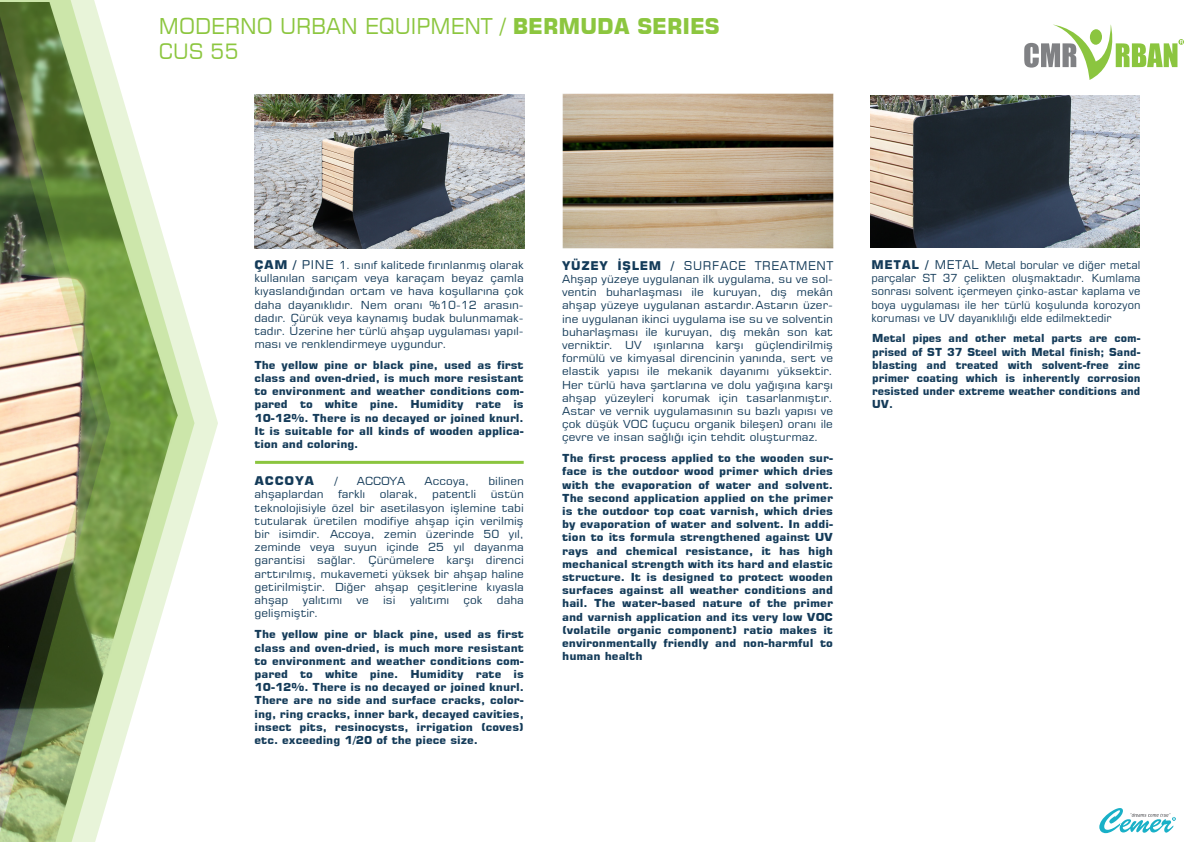
<style>
.page{position:relative;width:1191px;height:842px;background:#fff}
.page>*{position:absolute;margin:0;border:0;box-sizing:border-box;transform-origin:0 0}
.t1{font:21.7px "Square 721 BT";color:#8cc63f}
.t2{font:21px "Square 721 BT";color:#8cc63f}
.t3{font:12px "Square 721 BT";letter-spacing:.055em;color:#143b59}
.t4{font:700 12px "Square 721 BT";letter-spacing:.055em;color:#143b59;scale:1.07 1}
.t5{font:11px/13.2px "Square 721 BT";color:#143b59;text-align:justify;scale:1.07 1}
.t6{font:700 11px/13.2px "Square 721 BT";color:#143b59;text-align:justify;scale:1.08 1}
.t7{font:700 11px/13.2px "Square 721 BT";color:#143b59;text-align:justify;scale:1.07 1}
.t8{font:11px/13.2px "Square 721 BT";color:#143b59;text-align:justify;scale:1.08 1}
.t9{font:11px/13.2px "Square 721 BT";color:#143b59;text-align:justify}
.t10{font:700 11px/13.2px "Square 721 BT";color:#143b59;text-align:justify}
.s1{font-weight:700}
.s2{font-weight:700;font-size:12px}
.s3{font-size:12px}
</style>
<div class="page">
<svg style="left:194px;top:342px;width:24px;height:162px"></svg>
<img style="left:0;top:0;width:194px;height:842px">
<svg style="left:1099px;top:808px;width:76px;height:25px"></svg>
<svg style="left:1024px;top:24px;width:160px;height:56px"></svg>
<hr style="left:255px;top:461px;width:269px;height:3px;background:#8bc53f">
<img style="left:562px;top:94px;width:271px;height:154px">
<img style="left:254px;top:95px;width:270px;height:153px">
<img style="left:870px;top:95px;width:269px;height:153px">
<h1 class="t1" style="left:159px;top:13px;width:562px">MODERNO URBAN EQUIPMENT / <span class="s1">BERMUDA SERIES</span></h1>
<h2 class="t2" style="left:159px;top:38px;width:81px">CUS 55</h2>
<p class="t5" style="left:254px;top:258px;width:253px"><span class="s2">ÇAM /</span> <span class="s3">PINE</span> 1. sınıf kalitede fırınlanmış olarak kullanılan sarıçam veya karaçam beyaz çamla kıyaslandığından ortam ve hava koşullarına çok daha dayanıklıdır. Nem oranı %10-12 arasın&shy;dadır. Çürük veya kaynamış budak bulunmamak&shy;tadır. Üzerine her türlü ahşap uygulaması yapıl&shy;ması ve renklendirmeye uygundur.</p>
<p class="t7" style="left:254px;top:358px;width:253px">The yellow pine or black pine, used as first class and oven-dried, is much more resistant to environment and weather conditions com&shy;pared to white pine. Humidity rate is 10-12%. There is no decayed or joined knurl.<br>It is suitable for all kinds of wooden applica&shy;tion and coloring.</p>
<p class="t4" style="left:254px;top:474px;width:57px">ACCOYA</p>
<p class="t5" style="left:334px;top:474px;width:4px">/</p>
<p class="t5" style="left:357px;top:474px;width:47px">ACCOYA</p>
<p class="t5" style="left:424px;top:474px;width:43px">Accoya,</p>
<p class="t5" style="left:488px;top:474px;width:35px">bilinen</p>
<p class="t5" style="left:254px;top:488px;width:66px">ahşaplardan</p>
<p class="t5" style="left:338px;top:488px;width:27px">farklı</p>
<p class="t5" style="left:380px;top:488px;width:37px">olarak,</p>
<p class="t5" style="left:432px;top:488px;width:43px">patentli</p>
<p class="t5" style="left:254px;top:488px;width:253px;text-indent:236px">üstün teknolojisiyle özel bir asetilasyon işlemine tabi tutularak üretilen modifiye ahşap için verilmiş bir isimdir. Accoya, zemin üzerinde 50 yıl, zeminde veya suyun içinde 25 yıl dayanma garantisi sağlar. Çürümelere karşı direnci arttırılmış, mukavemeti yüksek bir ahşap haline getirilmiştir. Diğer ahşap çeşitlerine kıyasla ahşap</p>
<p class="t5" style="left:303px;top:593px;width:39px">yalıtımı</p>
<p class="t5" style="left:356px;top:593px;width:13px">ve</p>
<p class="t5" style="left:383px;top:593px;width:13px">isi</p>
<p class="t5" style="left:410px;top:593px;width:39px">yalıtımı</p>
<p class="t5" style="left:463px;top:593px;width:19px">çok</p>
<p class="t5" style="left:497px;top:593px;width:27px">daha</p>
<p class="t5" style="left:254px;top:606px;width:61px">gelişmiştir.</p>
<p class="t7" style="left:254px;top:628px;width:253px">The yellow pine or black pine, used as first class and oven-dried, is much more resistant to environment and weather conditions com&shy;pared to white pine. Humidity rate is 10-12%. There is no decayed or joined knurl.<br>There are no side and surface cracks, color&shy;ing, ring cracks, inner bark, decayed cavities, insect pits, resinocysts, irrigation (coves) etc. exceeding 1/20 of the piece size.</p>
<p class="t3" style="left:562px;top:258px;width:272px"><span class="s1">YÜZEY İŞLEM /</span> SURFACE TREATMENT</p>
<p class="t8" style="left:562px;top:272px;width:252px">Ahşap yüzeye uygulanan ilk uygulama, su ve sol&shy;ventin buharlaşması ile kuruyan, dış mekân ahşap yüzeye uygulanan astardır.Astarın üzer&shy;ine uygulanan ikinci uygulama ise su ve solventin buharlaşması ile kuruyan, dış mekân son kat verniktir. UV ışınlarına karşı güçlendirilmiş formülü ve kimyasal direncinin yanında, sert ve elastik yapısı ile mekanik dayanımı yüksektir.<br>Her türlü hava şartlarına ve dolu yağışına karşı ahşap yüzeyleri korumak için tasarlanmıştır.<br>Astar ve vernik uygulamasının su bazlı yapısı ve çok düşük VOC (uçucu organik bileşen) oranı ile çevre ve insan sağlığı için tehdit oluşturmaz.</p>
<p class="t6" style="left:562px;top:451px;width:252px">The first process applied to the wooden sur&shy;face is the outdoor wood primer which dries with the evaporation of water and solvent.<br>The second application applied on the primer is the outdoor top coat varnish, which dries by evaporation of water and solvent. In addi&shy;tion to its formula strengthened against UV rays and chemical resistance, it has high mechanical strength with its hard and elastic structure. It is designed to protect wooden surfaces against all weather conditions and hail. The water-based nature of the primer and varnish application and its very low VOC (volatile organic component) ratio makes it environmentally friendly and non-harmful to human health</p>
<p class="t9" style="left:871px;top:258px;width:271px"><span class="s2">METAL /</span> <span class="s3">METAL</span> Metal borular ve diğer metal parçalar ST 37 çelikten oluşmaktadır. Kumlama sonrası solvent içermeyen çinko-astar kaplama ve boya uygulaması ile her türlü koşulunda korozyon koruması ve UV dayanıklılığı elde edilmektedir</p>
<p class="t10" style="left:872px;top:332px;width:270px">Metal pipes and other metal parts are com&shy;prised of ST 37 Steel with Metal finish; Sand&shy;blasting and treated with solvent-free zinc primer coating which is inherently corrosion resisted under extreme weather conditions and UV.</p>
</div>
